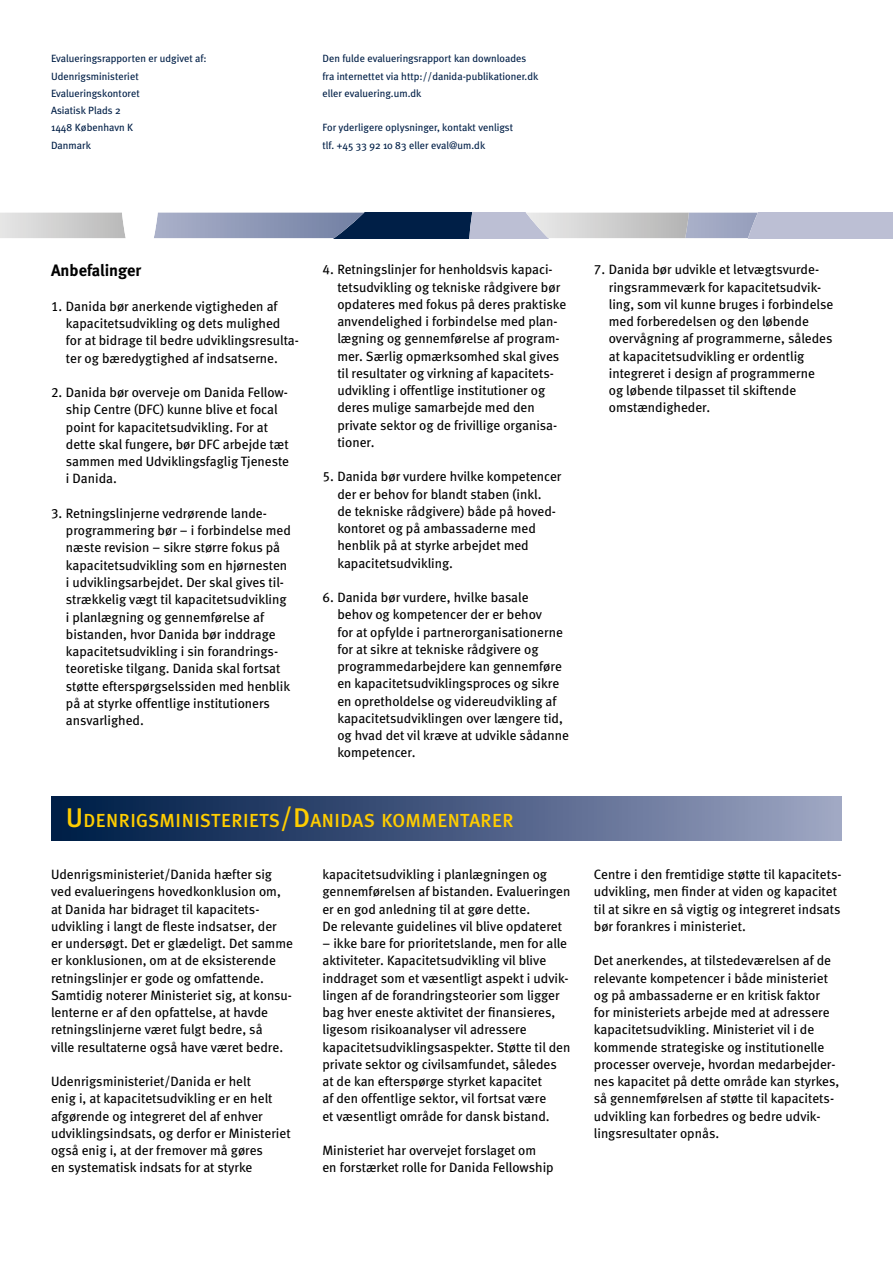
<style>
.page{position:relative;width:893px;height:1263px;background:#fff}
.page>*{position:absolute;margin:0;border:0;box-sizing:border-box;transform-origin:0 0}
.Body_Meta{font:18.9px "Meta Plus Medium Caps";letter-spacing:.015em;color:#ffcd00}
.Body-rubrik{font:16.5px "Meta Bold LF";color:#000}
.Body_Meta-2{font:13.5px/17.2px "Meta Book LF";color:#000}
.Bagside_top{font:10.5px/17.2px "Meta Plus";color:#001f47}
.s1{font-size:27px}
</style>
<div class="page">
<svg style="left:0;top:213px;width:893px;height:25px;background:#9fa6b9"></svg>
<div style="left:51px;top:796px;width:791px;height:45px;background:linear-gradient(to right,#001742,#9ba1c1)"></div>
<p class="Bagside_top" style="left:51px;top:50px;width:157px">Evalueringsrapporten er udgivet af:</p>
<p class="Bagside_top" style="left:51px;top:67px;width:89px">Udenrigsministeriet</p>
<p class="Bagside_top" style="left:51px;top:84px;width:90px">Evalueringskontoret</p>
<p class="Bagside_top" style="left:51px;top:102px;width:71px">Asiatisk Plads 2</p>
<p class="Bagside_top" style="left:51px;top:119px;width:84px">1448 København K</p>
<p class="Bagside_top" style="left:51px;top:136px;width:41px">Danmark</p>
<p class="Bagside_top" style="left:322px;top:50px;width:217px">Den fulde evalueringsrapport kan downloades fra internettet via http://danida-publikationer.dk eller evaluering.um.dk</p>
<p class="Bagside_top" style="left:322px;top:119px;width:192px">For yderligere oplysninger, kontakt venligst</p>
<p class="Bagside_top" style="left:322px;top:136px;width:164px">tlf. +45 33 92 10 83 eller eval@um.dk</p>
<p class="Body-rubrik" style="left:51px;top:261px;width:92px">Anbefalinger</p>
<p class="Body_Meta-2" style="left:66px;top:297px;width:234px;text-indent:-15px">1. Danida bør anerkende vigtigheden af kapacitetsudvikling og dets mulighed for at bidrage til bedre udviklingsresulta&shy;ter og bæredygtighed af indsatserne.</p>
<p class="Body_Meta-2" style="left:66px;top:384px;width:225px;text-indent:-15px">2. Danida bør overveje om Danida Fellow&shy;ship Centre (DFC) kunne blive et focal point for kapacitetsudvikling. For at dette skal fungere, bør DFC arbejde tæt sammen med Udviklingsfaglig Tjeneste i Danida.</p>
<p class="Body_Meta-2" style="left:66px;top:504px;width:226px;text-indent:-15px">3. Retningslinjerne vedrørende lande&shy;programmering bør – i forbindelse med næste revision – sikre større fokus på kapacitetsudvikling som en hjørnesten i udviklingsarbejdet. Der skal gives til&shy;strækkelig vægt til kapacitetsudvikling i planlægning og gennemførelse af bistanden, hvor Danida bør inddrage kapacitetsudvikling i sin forandrings&shy;teoretiske tilgang. Danida skal fortsat støtte efterspørgselssiden med henblik på at styrke offentlige institutioners ansvarlighed.</p>
<p class="Body_Meta-2" style="left:337px;top:261px;width:231px;text-indent:-15px">4. Retningslinjer for henholdsvis kapaci&shy;tetsudvikling og tekniske rådgivere bør opdateres med fokus på deres praktiske anvendelighed i forbindelse med plan&shy;lægning og gennemførelse af program&shy;mer. Særlig opmærksomhed skal gives til resultater og virkning af kapacitets&shy;udvikling i offentlige institutioner og deres mulige samarbejde med den private sektor og de frivillige organisa&shy;tioner.</p>
<p class="Body_Meta-2" style="left:337px;top:468px;width:226px;text-indent:-15px">5. Danida bør vurdere hvilke kompetencer der er behov for blandt staben (inkl.<br>de tekniske rådgivere) både på hoved&shy;kontoret og på ambassaderne med henblik på at styrke arbejdet med kapacitetsudvikling.</p>
<p class="Body_Meta-2" style="left:337px;top:589px;width:233px;text-indent:-15px">6. Danida bør vurdere, hvilke basale<br>behov og kompetencer der er behov<br>for at opfylde i partnerorganisationerne for at sikre at tekniske rådgivere og programmedarbejdere kan gennemføre en kapacitetsudviklingsproces og sikre en opretholdelse og videreudvikling af kapacitetsudviklingen over længere tid, og hvad det vil kræve at udvikle sådanne kompetencer.</p>
<p class="Body_Meta" style="left:66px;top:810px;width:449px"><span class="s1">U</span>DENRIGSMINISTERIETS<span class="s1">/D</span>ANIDAS KOMMENTARER</p>
<p class="Body_Meta-2" style="left:51px;top:866px;width:243px">Udenrigsministeriet/Danida hæfter sig ved evalueringens hovedkonklusion om, at Danida har bidraget til kapacitets&shy;udvikling i langt de fleste indsatser, der<br>er undersøgt. Det er glædeligt. Det samme er konklusionen, om at de eksisterende retningslinjer er gode og omfattende.<br>Samtidig noterer Ministeriet sig, at konsu&shy;lenterne er af den opfattelse, at havde retningslinjerne været fulgt bedre, så<br>ville resultaterne også have været bedre.</p>
<p class="Body_Meta-2" style="left:51px;top:1073px;width:241px">Udenrigsministeriet/Danida er helt<br>enig i, at kapacitetsudvikling er en helt afgørende og integreret del af enhver udviklingsindsats, og derfor er Ministeriet også enig i, at der fremover må gøres<br>en systematisk indsats for at styrke</p>
<p class="Body_Meta-2" style="left:322px;top:866px;width:249px">kapacitetsudvikling i planlægningen og gennemførelsen af bistanden. Evalueringen er en god anledning til at gøre dette.<br>De relevante guidelines vil blive opdateret</p>
<p class="Body_Meta-2" style="left:322px;top:935px;width:250px">– ikke bare for prioritetslande, men for alle aktiviteter. Kapacitetsudvikling vil blive inddraget som et væsentligt aspekt i udvik&shy;lingen af de forandringsteorier som ligger bag hver eneste aktivitet der finansieres, ligesom risikoanalyser vil adressere kapacitetsudviklingsaspekter. Støtte til den private sektor og civilsamfundet, således at de kan efterspørge styrket kapacitet<br>af den offentlige sektor, vil fortsat være<br>et væsentligt område for dansk bistand.</p>
<p class="Body_Meta-2" style="left:322px;top:1142px;width:233px">Ministeriet har overvejet forslaget om<br>en forstærket rolle for Danida Fellowship</p>
<p class="Body_Meta-2" style="left:609px;top:261px;width:226px;text-indent:-15px">7. Danida bør udvikle et letvægtsvurde&shy;ringsrammeværk for kapacitetsudvik&shy;ling, som vil kunne bruges i forbindelse med forberedelsen og den løbende overvågning af programmerne, således at kapacitetsudvikling er ordentlig integreret i design af programmerne<br>og løbende tilpasset til skiftende omstændigheder.</p>
<p class="Body_Meta-2" style="left:594px;top:866px;width:249px">Centre i den fremtidige støtte til kapacitets&shy;udvikling, men finder at viden og kapacitet til at sikre en så vigtig og integreret indsats bør forankres i ministeriet.</p>
<p class="Body_Meta-2" style="left:594px;top:952px;width:247px">Det anerkendes, at tilstedeværelsen af de relevante kompetencer i både ministeriet og på ambassaderne er en kritisk faktor<br>for ministeriets arbejde med at adressere kapacitetsudvikling. Ministeriet vil i de kommende strategiske og institutionelle processer overveje, hvordan medarbejder&shy;nes kapacitet på dette område kan styrkes, så gennemførelsen af støtte til kapacitets&shy;udvikling kan forbedres og bedre udvik&shy;lingsresultater opnås.</p>
</div>
